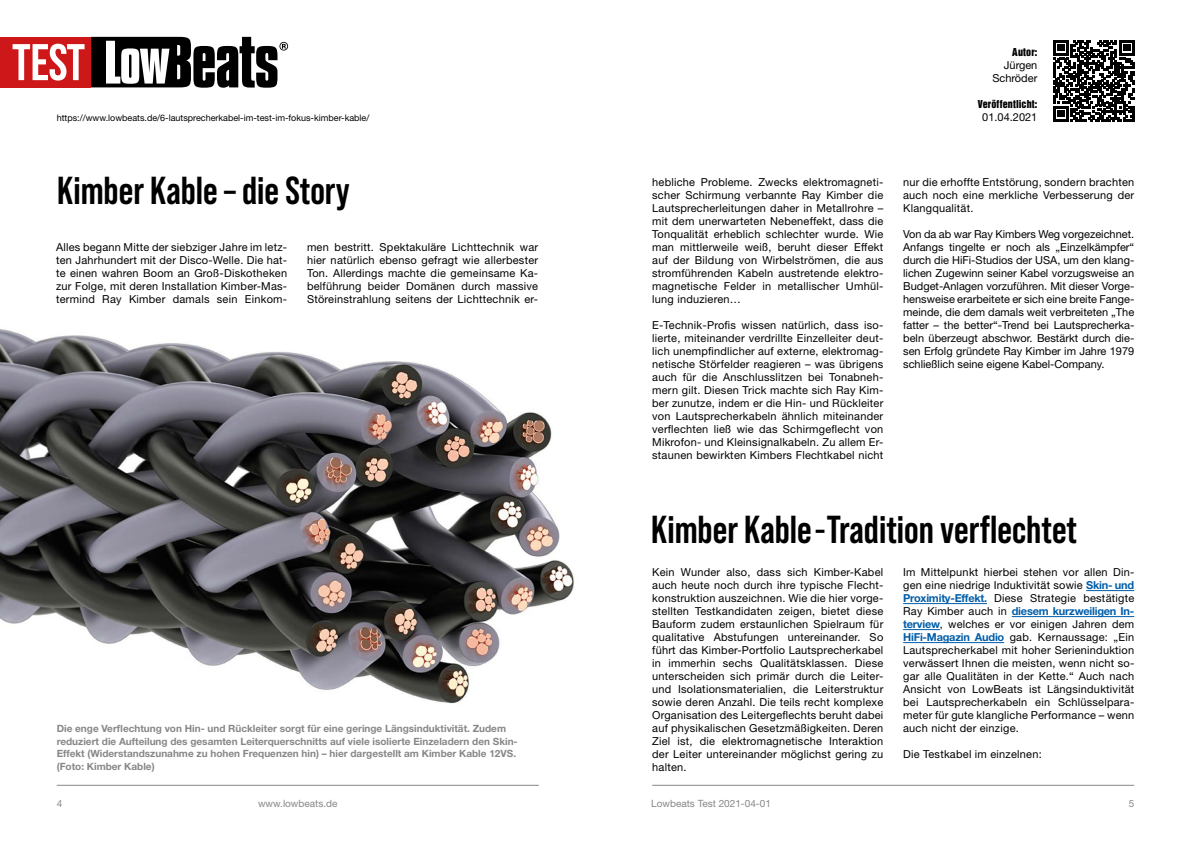
<style>
.page{position:relative;width:1191px;height:842px;background:#fff}
.page>*{position:absolute;margin:0;border:0;box-sizing:border-box;transform-origin:0 0}
.H2_Bebas_39{font:700 39px "Bebas Neue Pro";color:#000}
.Fließtext_11_13_Bloc{font:11px/13px "Helvetica Neue LT Std";letter-spacing:.02em;color:#000;text-align:justify}
.Fließtext_11_13_Bloc-2{font:11px/13px "Helvetica Neue LT Std";color:#000;text-align:right}
.BU_10_11_grau{font:700 10px/12.5px "Helvetica Neue LT Std";color:#878787}
.t1{font:10px "Helvetica Neue LT Std";color:#878787}
.t2{font:10px "Helvetica Inserat LT Std";letter-spacing:.015em;color:#000}
.t3{font:9px "Helvetica Neue LT Std";color:#000}
.s1{font-weight:700;color:#005da9}
</style>
<div class="page">
<hr style="left:57px;top:785px;width:482px;height:1px;background:#878787">
<hr style="left:652px;top:785px;width:482px;height:1px;background:#878787">
<div style="left:0;top:37px;width:91px;height:50px;background:#cd1719"></div>
<svg style="left:91px;top:37px;width:197px;height:51px"></svg>
<svg style="left:13px;top:44px;width:72px;height:37px"></svg>
<svg style="left:1053px;top:40px;width:81px;height:82px"></svg>
<img style="left:0;top:329px;width:574px;height:375px">
<hr style="left:1086px;top:590px;width:48px;height:1px;background:#005da9">
<hr style="left:903px;top:603px;width:84px;height:1px;background:#005da9">
<hr style="left:1011px;top:616px;width:123px;height:1px;background:#005da9">
<hr style="left:903px;top:629px;width:37px;height:1px;background:#005da9">
<hr style="left:903px;top:642px;width:101px;height:1px;background:#005da9">
<p class="t3" style="left:57px;top:112px;width:314px">https://www.lowbeats.de/6-lautsprecherkabel-im-test-im-fokus-kimber-kable/</p>
<p class="H2_Bebas_39" style="left:57px;top:168px;width:294px">Kimber Kable – die Story</p>
<p class="Fließtext_11_13_Bloc" style="left:56px;top:240px;width:233px">Alles begann Mitte der siebziger Jahre im letz&shy;ten Jahrhundert mit der Disco-Welle. Die hat&shy;te einen wahren Boom an Groß-Diskotheken zur Folge, mit deren Installation Kimber-Mas&shy;termind Ray Kimber damals sein Einkom-</p>
<p class="Fließtext_11_13_Bloc" style="left:307px;top:240px;width:233px">men bestritt. Spektakuläre Lichttechnik war hier natürlich ebenso gefragt wie allerbester Ton. Allerdings machte die gemeinsame Ka&shy;belführung beider Domänen durch massive Störeinstrahlung seitens der Lichttechnik er-</p>
<p class="BU_10_11_grau" style="left:57px;top:722px;width:462px">Die enge Verflechtung von Hin- und Rückleiter sorgt für eine geringe Längsinduktivität. Zudem reduziert die Aufteilung des gesamten Leiterquerschnitts auf viele isolierte Einzeladern den Skin-Effekt (Widerstandszunahme zu hohen Frequenzen hin) – hier dargestellt am Kimber Kable 12VS. (Foto: Kimber Kable)</p>
<p class="t2" style="left:1012px;top:46px;width:27px">Autor:</p>
<p class="Fließtext_11_13_Bloc-2" style="left:992px;top:58px;width:47px">Jürgen<br>Schröder</p>
<p class="t2" style="left:977px;top:98px;width:61px">Veröffentlicht:</p>
<p class="Fließtext_11_13_Bloc" style="left:982px;top:110px;width:57px">01.04.2021</p>
<p class="Fließtext_11_13_Bloc" style="left:652px;top:175px;width:233px">hebliche Probleme. Zwecks elektromagneti&shy;scher Schirmung verbannte Ray Kimber die Lautsprecherleitungen daher in Metallrohre – mit dem unerwarteten Nebeneffekt, dass die Tonqualität erheblich schlechter wurde. Wie man mittlerweile weiß, beruht dieser Effekt auf der Bildung von Wirbelströmen, die aus stromführenden Kabeln austretende elektro&shy;magnetische Felder in metallischer Umhül&shy;lung induzieren…</p>
<p class="Fließtext_11_13_Bloc" style="left:652px;top:318px;width:233px">E-Technik-Profis wissen natürlich, dass iso&shy;lierte, miteinander verdrillte Einzelleiter deut&shy;lich unempfindlicher auf externe, elektromag&shy;netische Störfelder reagieren – was übrigens auch für die Anschlusslitzen bei Tonabneh&shy;mern gilt. Diesen Trick machte sich Ray Kim&shy;ber zunutze, indem er die Hin- und Rückleiter von Lautsprecherkabeln ähnlich miteinander verflechten ließ wie das Schirmgeflecht von Mikrofon- und Kleinsignalkabeln. Zu allem Er&shy;staunen bewirkten Kimbers Flechtkabel nicht</p>
<p class="Fließtext_11_13_Bloc" style="left:903px;top:175px;width:233px">nur die erhoffte Entstörung, sondern brachten auch noch eine merkliche Verbesserung der Klangqualität.</p>
<p class="Fließtext_11_13_Bloc" style="left:903px;top:227px;width:233px">Von da ab war Ray Kimbers Weg vorgezeichnet.<br>Anfangs tingelte er noch als „Einzelkämpfer“ durch die HiFi-Studios der USA, um den klang&shy;lichen Zugewinn seiner Kabel vorzugsweise an Budget-Anlagen vorzuführen. Mit dieser Vorge&shy;hensweise erarbeitete er sich eine breite Fange&shy;meinde, die dem damals weit verbreiteten „The fatter – the better“-Trend bei Lautsprecherka&shy;beln überzeugt abschwor. Bestärkt durch die&shy;sen Erfolg gründete Ray Kimber im Jahre 1979 schließlich seine eigene Kabel-Company.</p>
<p class="H2_Bebas_39" style="left:651px;top:507px;width:427px">Kimber Kable – Tradition verflechtet</p>
<p class="Fließtext_11_13_Bloc" style="left:652px;top:565px;width:233px">Kein Wunder also, dass sich Kimber-Kabel auch heute noch durch ihre typische Flecht&shy;konstruktion auszeichnen. Wie die hier vorge&shy;stellten Testkandidaten zeigen, bietet diese Bauform zudem erstaunlichen Spielraum für qualitative Abstufungen untereinander. So führt das Kimber-Portfolio Lautsprecherkabel in immerhin sechs Qualitätsklassen. Diese unterscheiden sich primär durch die Leiter&shy;und Isolationsmaterialien, die Leiterstruktur sowie deren Anzahl. Die teils recht komplexe Organisation des Leitergeflechts beruht dabei auf physikalischen Gesetzmäßigkeiten. Deren Ziel ist, die elektromagnetische Interaktion der Leiter untereinander möglichst gering zu halten.</p>
<p class="Fließtext_11_13_Bloc" style="left:903px;top:565px;width:233px">Im Mittelpunkt hierbei stehen vor allen Din&shy;gen eine niedrige Induktivität sowie <span class="s1">Skin- und Proximity-Effekt.</span> Diese Strategie bestätigte Ray Kimber auch in <span class="s1">diesem kurzweiligen In&shy;terview</span>, welches er vor einigen Jahren dem <span class="s1">HiFi-Magazin Audio</span> gab. Kernaussage: „Ein Lautsprecherkabel mit hoher Serieninduktion verwässert Ihnen die meisten, wenn nicht so&shy;gar alle Qualitäten in der Kette.“ Auch nach Ansicht von LowBeats ist Längsinduktivität bei Lautsprecherkabeln ein Schlüsselpara&shy;meter für gute klangliche Performance – wenn auch nicht der einzige.</p>
<p class="Fließtext_11_13_Bloc" style="left:903px;top:747px;width:140px">Die Testkabel im einzelnen:</p>
<p class="t1" style="left:57px;top:797px;width:7px">4</p>
<p class="t1" style="left:258px;top:797px;width:81px">www.lowbeats.de</p>
<p class="t1" style="left:651px;top:797px;width:121px">Lowbeats Test 2021-04-01</p>
<p class="t1" style="left:1128px;top:797px;width:7px">5</p>
</div>
